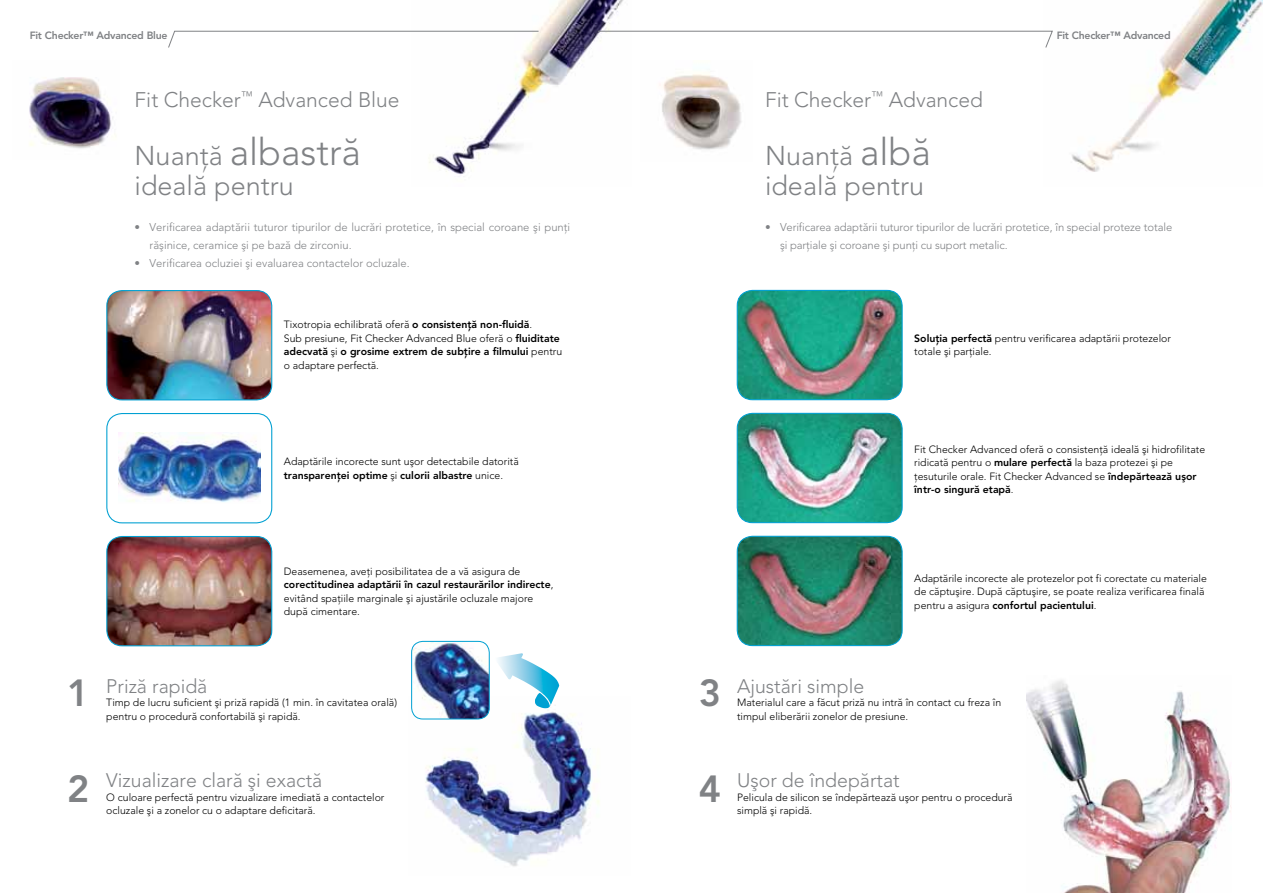
<style>
.page{position:relative;width:1263px;height:893px;background:#fff}
.page>*{position:absolute;margin:0;border:0;box-sizing:border-box;transform-origin:0 0}
.t1{font:300 37.5px "Avenir";color:#808285}
.t2{font:800 37.5px "Avenir";color:#808285}
.t3{font:300 27px/30px "Avenir";color:#808285}
.t4{font:300 21px "Avenir";color:#808285}
.t5{font:300 19.5px "Avenir";color:#808285}
.t6{font:300 11.25px/18px "Avenir";color:#808285}
.t7{font:300 10.5px/13.5px "Avenir";color:#000}
.t8{font:800 10.5px "Avenir";letter-spacing:-.025em;color:#808285}
.s1{font-size:27px}
.s2{font-weight:800}
.s3{font-size:37.5px}
</style>
<div class="page">
<img style="left:429px;top:0;width:195px;height:175px">
<img style="left:1072px;top:0;width:191px;height:172px">
<svg style="left:597px;top:30px;width:456px;height:18px"></svg>
<img style="left:1026px;top:680px;width:205px;height:213px">
<img style="left:107px;top:291px;width:165px;height:109px">
<div style="left:106px;top:290px;width:166px;height:110px;border:1px solid #00a0d2;border-radius:15px"></div>
<img style="left:662px;top:74px;width:80px;height:76px">
<img style="left:29px;top:77px;width:87px;height:72px">
<img style="left:119px;top:433px;width:141px;height:69px">
<div style="left:106px;top:413px;width:166px;height:110px;border:1px solid #00a0d2;border-radius:15px"></div>
<img style="left:107px;top:536px;width:165px;height:110px">
<div style="left:106px;top:536px;width:166px;height:110px;border:1px solid #00a0d2;border-radius:15px"></div>
<img style="left:737px;top:290px;width:165px;height:110px">
<div style="left:737px;top:290px;width:166px;height:110px;border:1px solid #00a0d2;border-radius:15px"></div>
<img style="left:737px;top:413px;width:165px;height:110px">
<div style="left:737px;top:413px;width:166px;height:110px;border:1px solid #00a0d2;border-radius:15px"></div>
<img style="left:737px;top:536px;width:165px;height:110px">
<div style="left:737px;top:536px;width:166px;height:110px;border:1px solid #00a0d2;border-radius:15px"></div>
<img style="left:411px;top:711px;width:189px;height:156px">
<img style="left:412px;top:641px;width:77px;height:78px">
<div style="left:411px;top:641px;width:79px;height:78px;border:1px solid #00a0d2;border-radius:11px"></div>
<svg style="left:497px;top:653px;width:62px;height:56px"></svg>
<svg style="left:168px;top:30px;width:371px;height:18px"></svg>
<p class="t8" style="left:30px;top:29px;width:139px">Fit Checker™ Advanced Blue</p>
<p class="t8" style="left:1057px;top:29px;width:115px">Fit Checker™ Advanced</p>
<h3 class="t4" style="left:135px;top:88px;width:266px">Fit Checker<sup>™</sup> Advanced Blue</h3>
<h1 class="t1" style="left:135px;top:130px;width:228px"><span class="s1">Nuanñã</span> albastrã</h1>
<h2 class="t3" style="left:135px;top:171px;width:161px">idealã pentru</h2>
<p class="t6" style="left:150px;top:218px;width:422px;text-indent:-15px">• Verificarea adaptãrii tuturor tipurilor de lucrãri protetice, în special coroane ºi punñi rãºinice, ceramice ºi pe bazã de zirconiu.</p>
<p class="t6" style="left:135px;top:254px;width:277px">• Verificarea ocluziei ºi evaluarea contactelor ocluzale.</p>
<p class="t7" style="left:284px;top:318px;width:280px">Tixotropia echilibratã oferã <span class="s2">o consistenñã non-fluidã</span>.<br>Sub presiune, Fit Checker Advanced Blue oferã o <span class="s2">fluiditate adecvatã</span> ºi <span class="s2">o grosime extrem de subñire a filmului</span> pentru o adaptare perfectã.</p>
<p class="t7" style="left:284px;top:455px;width:236px">Adaptãrile incorecte sunt uºor detectabile datoritã <span class="s2">transparenñei optime</span> ºi <span class="s2">culorii albastre</span> unice.</p>
<p class="t7" style="left:284px;top:565px;width:271px">Deasemenea, aveñi posibilitatea de a vã asigura de <span class="s2">corectitudinea adaptãrii în cazul restaurãrilor indirecte</span>, evitând spañiile marginale ºi ajustãrile ocluzale majore dupã cimentare.</p>
<h1 class="t2" style="left:67px;top:671px;width:24px">1</h1>
<h3 class="t5" style="left:106px;top:674px;width:103px">Prizã rapidã</h3>
<p class="t7" style="left:106px;top:696px;width:292px">Timp de lucru suficient ºi prizã rapidã (1 min. în cavitatea oralã) pentru o procedurã confortabilã ºi rapidã.</p>
<h1 class="t2" style="left:67px;top:766px;width:24px">2</h1>
<h3 class="t5" style="left:106px;top:769px;width:217px">Vizualizare clarã ºi exactã</h3>
<p class="t7" style="left:106px;top:791px;width:280px">O culoare perfectã pentru vizualizare imediatã a contactelor ocluzale ºi a zonelor cu o adaptare deficitarã.</p>
<h3 class="t4" style="left:765px;top:88px;width:219px">Fit Checker<sup>™</sup> Advanced</h3>
<h2 class="t3" style="left:765px;top:141px;width:167px">Nuanñã <span class="s3">albã </span>idealã pentru</h2>
<p class="t6" style="left:780px;top:218px;width:394px;text-indent:-15px">• Verificarea adaptãrii tuturor tipurilor de lucrãri protetice, în special proteze totale ºi parñiale ºi coroane ºi punñi cu suport metalic.</p>
<p class="t7" style="left:914px;top:332px;width:258px"><span class="s2">Soluñia perfectã</span> pentru verificarea adaptãrii protezelor totale ºi parñiale.</p>
<p class="t7" style="left:914px;top:442px;width:292px">Fit Checker Advanced oferã o consistenñã idealã ºi hidrofilitate ridicatã pentru o <span class="s2">mulare perfectã</span> la baza protezei ºi pe ñesuturile orale. Fit Checker Advanced se <span class="s2">îndepãrteazã uºor într-o singurã etapã</span>.</p>
<p class="t7" style="left:914px;top:571px;width:294px">Adaptãrile incorecte ale protezelor pot fi corectate cu materiale de cãptuºire. Dupã cãptuºire, se poate realiza verificarea finalã pentru a asigura <span class="s2">confortul pacientului</span>.</p>
<h1 class="t2" style="left:699px;top:671px;width:24px">3</h1>
<h3 class="t5" style="left:737px;top:674px;width:129px">Ajustãri simple</h3>
<p class="t7" style="left:737px;top:696px;width:266px">Materialul care a fãcut prizã nu intrã în contact cu freza în timpul eliberãrii zonelor de presiune.</p>
<h1 class="t2" style="left:699px;top:766px;width:24px">4</h1>
<h3 class="t5" style="left:737px;top:769px;width:164px">Uºor de îndepãrtat</h3>
<p class="t7" style="left:737px;top:791px;width:277px">Pelicula de silicon se îndepãrteazã uºor pentru o procedurã simplã ºi rapidã.</p>
</div>
